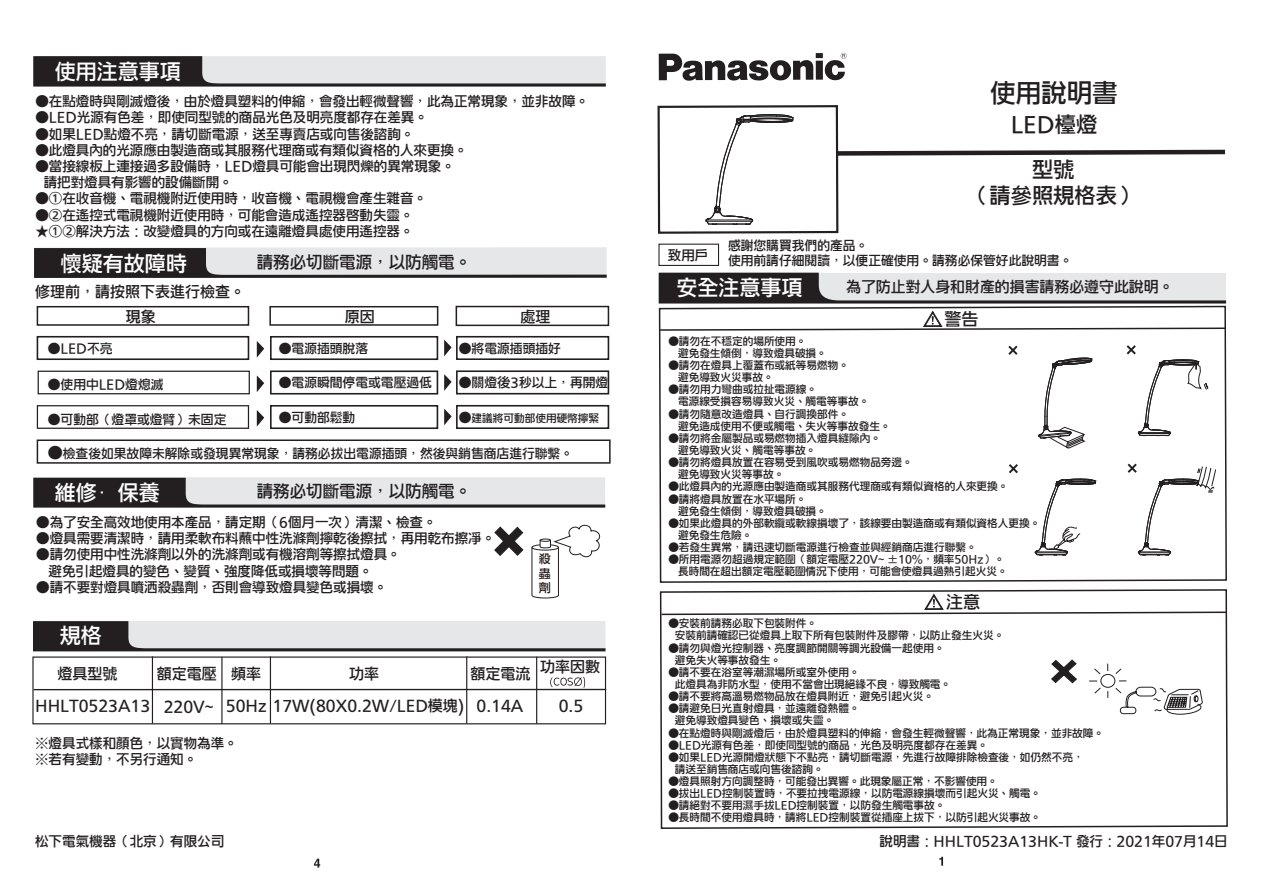
<style>
.page{position:relative;width:1263px;height:893px;background:#fff}
.page>*{position:absolute;margin:0;border:0;box-sizing:border-box;transform-origin:0 0}
.t1{font:25.5px "Iwa Big 5 UD Gopw M";color:#231f20}
.t2{font:21.3px/45.3px "Iwa Big 5 UD Gopw M";color:#231f20;text-align:center}
.t3{font:21px "Iwa Big 5 UD Gopw M";color:#fff}
.t4{font:16.95px "Iwa Big 5 UD Gopw M";color:#231f20}
.t5{font:16.5px "Iwa Big 5 UD Gopw M";color:#231f20}
.t6{font:15px/32.7px "Iwa Big 5 UD Gopw M";color:#231f20}
.t7{font:14.85px "Iwa Big 5 UD Gopw M";color:#231f20}
.t8{font:13.5px/16.2px "Iwa Big 5 UD Gopw M";color:#231f20}
.t9{font:12.75px/15.3px "Iwa Big 5 UD Gopw M";color:#231f20}
.t10{font:12px/14.4px "Iwa Big 5 UD Gopw M";color:#211814;text-align:justify}
.t11{font:10.65px/12.1px "Iwa Big 5 UD Gopw M";color:#231f20}
.s1{font-family:"PUD Go Dp Mt"}
.s2{font-size:13.5px}
.s3{font-size:12.75px}
.s4{font-size:15px}
.s5{font-family:"Arial"}
</style>
<div class="page">
<svg style="left:659px;top:53px;width:188px;height:28px"></svg>
<svg style="left:659px;top:589px;width:569px;height:240px"></svg>
<svg style="left:939px;top:857px;width:4px;height:9px"></svg>
<svg style="left:658px;top:305px;width:569px;height:278px"></svg>
<svg style="left:659px;top:309px;width:568px;height:22px"></svg>
<svg style="left:314px;top:859px;width:6px;height:9px"></svg>
<svg style="left:660px;top:592px;width:568px;height:24px"></svg>
<svg style="left:1008px;top:346px;width:9px;height:9px"></svg>
<svg style="left:1009px;top:464px;width:9px;height:9px"></svg>
<svg style="left:1051px;top:659px;width:26px;height:24px"></svg>
<svg style="left:1088px;top:663px;width:115px;height:52px"></svg>
<svg style="left:657px;top:105px;width:568px;height:129px"></svg>
<svg style="left:1038px;top:357px;width:54px;height:92px"></svg>
<svg style="left:1127px;top:345px;width:82px;height:92px"></svg>
<svg style="left:1127px;top:464px;width:89px;height:92px"></svg>
<svg style="left:1034px;top:478px;width:62px;height:78px"></svg>
<div style="left:658px;top:244px;width:61px;height:22px;border:1px solid #231f20"></div>
<svg style="left:659px;top:273px;width:567px;height:30px;background:#a2a1a3"></svg>
<svg style="left:33px;top:56px;width:573px;height:31px;background:#9f9fa0"></svg>
<div style="left:37px;top:306px;width:212px;height:20px;border:2px solid #231f20"></div>
<div style="left:456px;top:306px;width:153px;height:20px;border:2px solid #231f20"></div>
<div style="left:269px;top:306px;width:169px;height:20px;border:2px solid #231f20"></div>
<div style="left:37px;top:336px;width:212px;height:24px;border:2px solid #231f20"></div>
<div style="left:270px;top:336px;width:168px;height:24px;border:2px solid #231f20"></div>
<div style="left:456px;top:336px;width:153px;height:24px;border:2px solid #231f20"></div>
<div style="left:37px;top:439px;width:574px;height:25px;border:2px solid #231f20"></div>
<div style="left:38px;top:371px;width:212px;height:23px;border:1px solid #231f20"></div>
<svg style="left:257px;top:341px;width:7px;height:17px"></svg>
<svg style="left:444px;top:340px;width:8px;height:16px"></svg>
<div style="left:34px;top:247px;width:573px;height:31px;background:#f1f1f2"></div>
<svg style="left:34px;top:248px;width:573px;height:30px"></svg>
<div style="left:270px;top:370px;width:168px;height:25px;border:2px solid #231f20"></div>
<div style="left:456px;top:370px;width:153px;height:24px;border:2px solid #231f20"></div>
<svg style="left:257px;top:375px;width:7px;height:17px"></svg>
<svg style="left:444px;top:374px;width:8px;height:17px"></svg>
<div style="left:270px;top:405px;width:168px;height:24px;border:2px solid #231f20"></div>
<div style="left:456px;top:405px;width:153px;height:24px;border:2px solid #231f20"></div>
<svg style="left:257px;top:410px;width:7px;height:17px"></svg>
<svg style="left:444px;top:409px;width:8px;height:16px"></svg>
<div style="left:37px;top:405px;width:212px;height:24px;border:1px solid #231f20"></div>
<svg style="left:33px;top:477px;width:572px;height:1px"></svg>
<svg style="left:33px;top:478px;width:572px;height:30px;background:#a3a2a4"></svg>
<svg style="left:494px;top:526px;width:29px;height:30px"></svg>
<svg style="left:531px;top:524px;width:70px;height:75px"></svg>
<div style="left:32px;top:656px;width:574px;height:68px;border:1px solid #231f20"></div>
<svg style="left:33px;top:621px;width:572px;height:30px;background:#b6b6b7"></svg>
<hr style="left:34px;top:689px;width:572px;height:1px;background:#231f20">
<hr style="left:221px;top:657px;width:2px;height:67px;background:#231f20">
<hr style="left:270px;top:656px;width:1px;height:67px;background:#231f20">
<hr style="left:152px;top:656px;width:1px;height:67px;background:#231f20">
<hr style="left:466px;top:656px;width:1px;height:67px;background:#231f20">
<hr style="left:536px;top:657px;width:1px;height:67px;background:#231f20">
<svg style="left:550px;top:677px;width:35px;height:11px"></svg>
<h3 class="t3" style="left:55px;top:61px;width:127px">使用注意事項</h3>
<p class="t8" style="left:35px;top:94px;width:555px">●在點燈時與剛滅燈後，由於燈具塑料的伸縮，會發出輕微聲響，此為正常現象，並非故障。</p>
<p class="t8" style="left:35px;top:111px;width:394px">●LED光源有色差，即使同型號的商品光色及明亮度都存在差異。</p>
<p class="t8" style="left:35px;top:127px;width:380px">●如果LED點燈不亮，請切斷電源，送至專賣店或向售後諮詢。</p>
<p class="t8" style="left:35px;top:143px;width:433px">●此燈具內的光源應由製造商或其服務代理商或有類似資格的人來更換。</p>
<p class="t8" style="left:44px;top:159px;width:413px;text-indent:-8px">●當接線板上連接過多設備時，LED燈具可能會出現閃爍的異常現象。請把對燈具有影響的設備斷開。</p>
<p class="t8" style="left:35px;top:192px;width:393px">●①在收音機、電視機附近使用時，收音機、電視機會產生雜音。</p>
<p class="t8" style="left:35px;top:208px;width:380px">●②在遙控式電視機附近使用時，可能會造成遙控器<span class="s1">啓</span>動失靈。</p>
<p class="t8" style="left:35px;top:224px;width:379px">★①②解決方法：改變燈具的方向或在遠離燈具處使用遙控器。</p>
<h3 class="t3" style="left:61px;top:253px;width:127px">懷疑有故障時</h3>
<h3 class="t6" style="left:126px;top:301px;width:31px">現象</h3>
<p class="t9" style="left:48px;top:342px;width:66px">●LED不亮</p>
<p class="t9" style="left:279px;top:342px;width:91px">●電源插頭脫落</p>
<p class="t9" style="left:459px;top:342px;width:104px">●將電源插頭插好</p>
<p class="t9" style="left:279px;top:376px;width:155px">●電源瞬間停電或電壓過低</p>
<p class="t9" style="left:459px;top:376px;width:151px">●關燈<span class="s2">後</span>3秒以上，再開燈</p>
<p class="t9" style="left:279px;top:411px;width:78px">●可動部鬆動</p>
<p class="t11" style="left:459px;top:413px;width:142px"><span class="s3">●</span>建議將可動部使用硬幣擰緊</p>
<h3 class="t5" style="left:257px;top:254px;width:216px">請務必切斷電源，以防觸電。</h3>
<h3 class="t6" style="left:35px;top:277px;width:211px">修理前，請按照下表進行檢查。</h3>
<h3 class="t6" style="left:345px;top:301px;width:31px">原因</h3>
<h3 class="t6" style="left:520px;top:301px;width:31px">處理</h3>
<p class="t9" style="left:48px;top:378px;width:117px">●使用中LED燈熄滅</p>
<p class="t9" style="left:48px;top:413px;width:180px">●可動部（燈罩或燈臂）未固定</p>
<p class="t9" style="left:48px;top:447px;width:527px"><span class="s4">●</span>檢查後如果故障未解除或發現異常現象，請務必拔出電源插頭，然後與銷售商店進行聯繫。</p>
<h3 class="t3" style="left:55px;top:482px;width:107px">維修·保養</h3>
<p class="t8" style="left:36px;top:515px;width:402px">●為了安全高效地使用本產品，請定期（6個月一次）清潔、檢查。</p>
<p class="t8" style="left:36px;top:531px;width:460px">●燈具需要清潔時，請用柔軟布料蘸中性洗滌劑擰乾後擦拭，再用乾布擦凈。</p>
<p class="t8" style="left:49px;top:548px;width:354px;text-indent:-12px">●請勿使用中性洗滌劑以外的洗滌劑或有機溶劑等擦拭燈具。避免引起燈具的變色、變質、強度降低或損壞等問題。</p>
<p class="t8" style="left:36px;top:580px;width:353px">●請不要對燈具噴洒殺蟲劑，否則會導致燈具變色或損壞。</p>
<h3 class="t5" style="left:257px;top:483px;width:216px">請務必切斷電源，以防觸電。</h3>
<p class="t10" style="left:539px;top:553px;width:13px">殺蟲劑</p>
<h3 class="t3" style="left:60px;top:625px;width:43px">規格</h3>
<h3 class="t6" style="left:35px;top:658px;width:116px;text-indent:22px">燈具型號<br>HHLT0523A13</h3>
<h3 class="t6" style="left:157px;top:658px;width:62px">額定電壓</h3>
<h3 class="t6" style="left:349px;top:658px;width:31px">功率</h3>
<h3 class="t6" style="left:470px;top:655px;width:131px">額定電流 功率因數</h3>
<h3 class="t6" style="left:231px;top:658px;width:31px">頻率</h3>
<h3 class="t6" style="left:164px;top:691px;width:302px">220V<span class="s5">~</span> 50Hz 17W(80X0.2W/LED模塊)</h3>
<h3 class="t6" style="left:477px;top:691px;width:48px">0.14A</h3>
<h3 class="t6" style="left:559px;top:691px;width:26px">0.5</h3>
<p class="t8" style="left:35px;top:736px;width:204px">※燈具式樣和顏色，以實物為準。※若有變動，不另行通知。</p>
<p class="t8" style="left:35px;top:834px;width:190px">松下電氣機器（北京）有限公司</p>
<h1 class="t1" style="left:990px;top:80px;width:129px">使用說明書</h1>
<h2 class="t2" style="left:1011px;top:104px;width:88px">LED檯燈型號</h2>
<h2 class="t2" style="left:968px;top:175px;width:172px">（請參照規格表）</h2>
<p class="t8" style="left:668px;top:248px;width:42px">致用戶</p>
<p class="t9" style="left:728px;top:238px;width:346px">感謝您購買我們的產品。<br>使用前請仔細閱讀，以便正確使用。請務必保管好此說明書。</p>
<h3 class="t3" style="left:677px;top:277px;width:127px">安全注意事項</h3>
<h3 class="t7" style="left:846px;top:279px;width:329px">為了防止對人身和財產的損害請務必遵守此說明。</h3>
<p class="t11" style="left:678px;top:336px;width:150px;text-indent:-10px">●請勿在不穩定的場所使用。<br>避免發生傾倒，導致燈具破損。</p>
<p class="t11" style="left:678px;top:360px;width:172px;text-indent:-10px">●請勿在燈具上覆蓋布或紙等易燃物。避免導致火災事故。</p>
<p class="t11" style="left:678px;top:384px;width:193px;text-indent:-10px">●請勿用力彎曲或拉扯電源線。<br>電源線受損容易導致火災、觸電等事故。</p>
<p class="t11" style="left:678px;top:409px;width:214px;text-indent:-10px">●請勿隨意改造燈具、自行調換部件。<br>避免造成使用不便或觸電、失火等事故發生。</p>
<p class="t11" style="left:678px;top:433px;width:204px;text-indent:-10px">●請勿將金屬製品或易燃物插入燈具縫隙內。避免導致火災、觸電等事故。</p>
<p class="t11" style="left:678px;top:457px;width:236px;text-indent:-10px">●請勿將燈具放置在容易受到風吹或易燃物品旁邊。避免導致火災等事故。</p>
<p class="t11" style="left:668px;top:481px;width:342px">●此燈具內的光源應由製造商或其服務代理商或有類似資格的人來更換。</p>
<p class="t11" style="left:678px;top:494px;width:150px;text-indent:-10px">●請將燈具放置在水平場所。<br>避免發生傾倒，導致燈具破損。</p>
<p class="t11" style="left:678px;top:518px;width:364px;text-indent:-10px">●如果此燈具的外部軟纜或軟線損壞了，該線要由製造商或有類似資格人更換。避免發生危險。</p>
<p class="t11" style="left:668px;top:542px;width:310px">●若發生異常，請迅速切斷電源進行檢查並與經銷商店進行聯繫。</p>
<p class="t11" style="left:668px;top:554px;width:341px;text-align:right">●所用電源勿超過規定範圍（額定電壓220V<span class="s5">~</span> ±10%，頻率50Hz）。長時間在超出額定電壓範圍情況下使用，可能會使燈具過熱引起火災。</p>
<h3 class="t4" style="left:945px;top:310px;width:36px">警告</h3>
<h3 class="t4" style="left:946px;top:594px;width:36px">注意</h3>
<p class="t11" style="left:675px;top:618px;width:331px;text-indent:-6px">●安裝前請務必取下包裝附件。<br>安裝前請確認已從燈具上取下所有包裝附件及膠帶，以防止發生火災。</p>
<p class="t11" style="left:675px;top:643px;width:271px;text-indent:-6px">●請勿與燈光控制器、亮度調節開關等調光設備一起使用。避免失火等事故發生。</p>
<p class="t11" style="left:675px;top:667px;width:278px;text-indent:-6px">●請不要在浴室等潮濕場所或室外使用。<br>此燈具為非防水型，使用不當會出現絕緣不良，導致觸電。</p>
<p class="t11" style="left:668px;top:691px;width:267px">●請不要將高溫易燃物品放在燈具附近，避免引起火災。</p>
<p class="t11" style="left:675px;top:703px;width:186px;text-indent:-6px">●請避免日光直射燈具，並遠離發熱體。避免導致燈具變色、損壞或失靈。</p>
<p class="t11" style="left:668px;top:728px;width:437px">●在點燈時與剛滅燈后，由於燈具塑料的伸縮，會發生輕微聲響，此為正常現象，並非故障。</p>
<p class="t11" style="left:668px;top:740px;width:321px">●LED光源有色差，即使同型號的商品，光色及明亮度都存在差異。</p>
<p class="t11" style="left:675px;top:752px;width:410px;text-indent:-6px">●如果LED光源開燈狀態下不點亮，請切斷電源，先進行故障排除檢查後，如仍然不亮，請送至銷售商店或向售後諮詢。</p>
<p class="t11" style="left:668px;top:776px;width:331px">●燈具照射方向調整時，可能發出異響。此現象屬正常，不影響使用。</p>
<p class="t11" style="left:668px;top:788px;width:374px">●拔出LED控制裝置時，不要拉拽電源線，以防電源線損壞而引起火災、觸電。</p>
<p class="t11" style="left:668px;top:800px;width:279px">●請絕對不要用濕手拔LED控制裝置，以防發生觸電事故。</p>
<p class="t11" style="left:668px;top:812px;width:374px">●長時間不使用燈具時，請將LED控制裝置從插座上拔下，以防引起火災事故。</p>
<p class="t8" style="left:880px;top:834px;width:350px">說明書：HHLT0523A13HK-T 發行：2021年07月14日</p>
</div>
